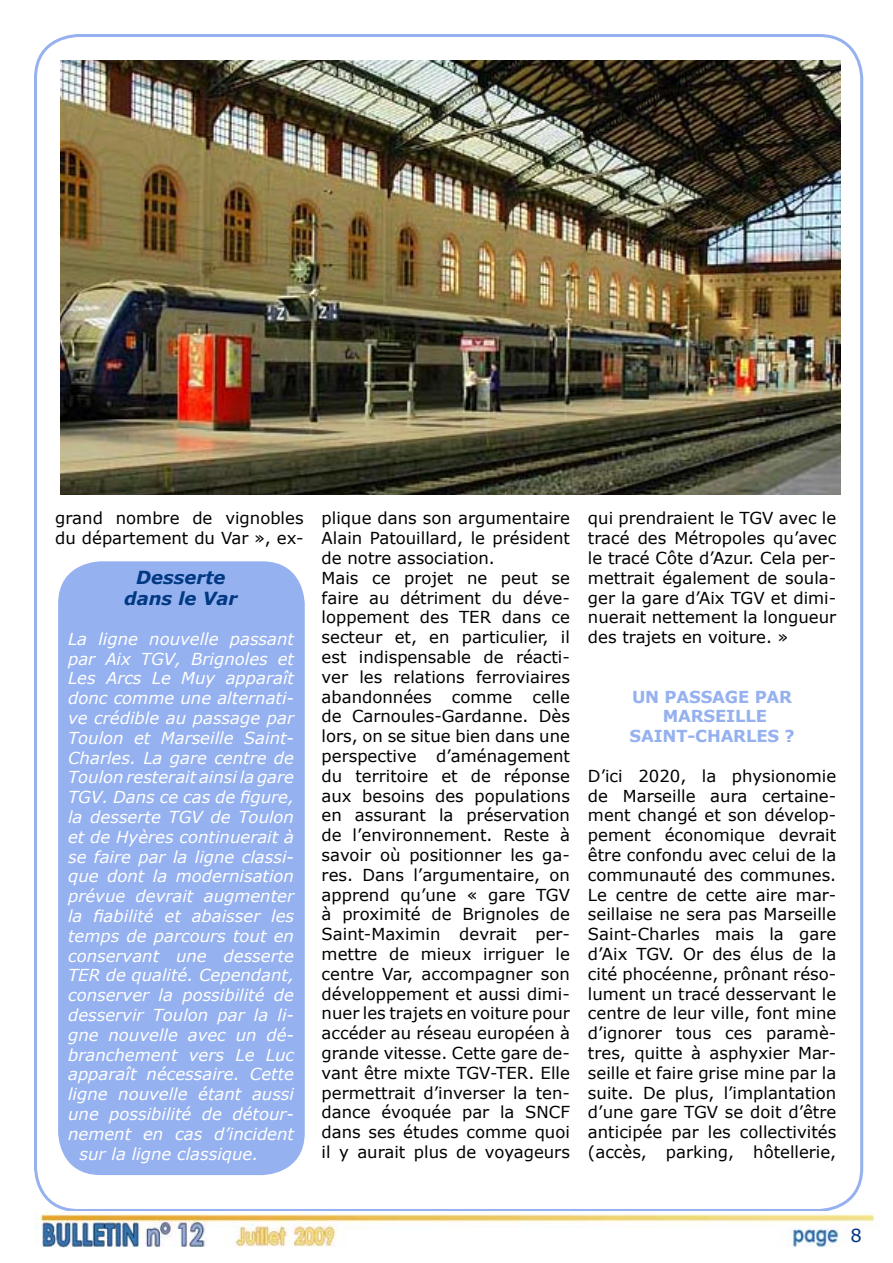
<style>
.page{position:relative;width:893px;height:1263px;background:#fff}
.page>*{position:absolute;margin:0;border:0;box-sizing:border-box;transform-origin:0 0}
.t1{font:italic 700 18px/21.6px "Verdana";color:#003882;text-align:center}
.t2{font:18px "Verdana";color:#003882}
.t3{font:16.5px/19.8px "Verdana";color:#000}
.t4{font:italic 16.5px "Verdana";color:#fff}
.t5{font:700 16.5px/19.8px "Verdana";letter-spacing:-.01em;color:#95b1f0}
</style>
<div class="page">
<img style="left:35px;top:1212px;width:841px;height:36px">
<img style="left:61px;top:61px;width:780px;height:434px">
<div style="left:58px;top:561px;width:247px;height:614px;background:#95b1f0;border-radius:43px"></div>
<p class="t3" style="left:55px;top:508px;width:250px">grand nombre de vignobles du département du Var », ex-</p>
<p class="t3" style="left:322px;top:508px;width:250px">plique dans son argumentaire<br>Alain Patouillard, le président de notre association.<br>Mais ce projet ne peut se faire au détriment du déve&shy;loppement des TER dans ce secteur et, en particulier, il est indispensable de réacti&shy;ver les relations ferroviaires abandonnées comme celle de Carnoules-Gardanne. Dès lors, on se situe bien dans une perspective d’aménagement du territoire et de réponse aux besoins des populations en assurant la préservation de l’environnement. Reste à savoir où positionner les ga&shy;res. Dans l’argumentaire, on apprend qu’une « gare TGV à proximité de Brignoles de<br>Saint-Maximin devrait per&shy;mettre de mieux irriguer le centre Var, accompagner son développement et aussi dimi&shy;nuer les trajets en voiture pour accéder au réseau européen à grande vitesse. Cette gare de&shy;vant être mixte TGV-TER. Elle permettrait d’inverser la ten&shy;dance évoquée par la SNCF dans ses études comme quoi il y aurait plus de voyageurs</p>
<p class="t3" style="left:588px;top:508px;width:250px;text-align:justify">qui prendraient le TGV avec le tracé des Métropoles qu’avec le tracé Côte d’Azur. Cela per&shy;mettrait également de soula&shy;ger la gare d’Aix TGV et dimi&shy;nuerait nettement la longueur des trajets en voiture. »</p>
<p class="t1" style="left:124px;top:566px;width:115px">Desserte dans le Var</p>
<p class="t4" style="left:68px;top:628px;width:227px">La ligne nouvelle passant</p>
<p class="t4" style="left:68px;top:648px;width:227px">par Aix TGV, Brignoles et</p>
<p class="t4" style="left:68px;top:668px;width:227px">Les Arcs Le Muy apparaît</p>
<p class="t4" style="left:68px;top:688px;width:227px">donc comme une alternati-</p>
<p class="t4" style="left:68px;top:707px;width:227px">ve crédible au passage par</p>
<p class="t4" style="left:68px;top:727px;width:227px">Toulon et Marseille Saint-</p>
<p class="t4" style="left:68px;top:747px;width:227px">Charles. La gare centre de</p>
<p class="t4" style="left:68px;top:767px;width:227px">Toulon resterait ainsi la gare</p>
<p class="t4" style="left:68px;top:787px;width:227px">TGV. Dans ce cas de figure,</p>
<p class="t4" style="left:68px;top:806px;width:227px">la desserte TGV de Toulon</p>
<p class="t4" style="left:68px;top:826px;width:227px">et de Hyères continuerait à</p>
<p class="t4" style="left:68px;top:846px;width:227px">se faire par la ligne classi-</p>
<p class="t4" style="left:68px;top:866px;width:227px">que dont la modernisation</p>
<p class="t4" style="left:68px;top:886px;width:228px">prévue devrait augmenter</p>
<p class="t4" style="left:68px;top:905px;width:227px">la fiabilité et abaisser les</p>
<p class="t4" style="left:68px;top:925px;width:227px">temps de parcours tout en</p>
<p class="t4" style="left:68px;top:945px;width:227px">conservant une desserte</p>
<p class="t4" style="left:68px;top:965px;width:228px">TER de qualité. Cependant,</p>
<p class="t4" style="left:68px;top:985px;width:227px">conserver la possibilité de</p>
<p class="t4" style="left:68px;top:1004px;width:227px">desservir Toulon par la li-</p>
<p class="t4" style="left:68px;top:1024px;width:227px">gne nouvelle avec un dé-</p>
<p class="t4" style="left:68px;top:1044px;width:227px">branchement vers Le Luc</p>
<p class="t4" style="left:68px;top:1064px;width:227px">apparaît nécessaire. Cette</p>
<p class="t4" style="left:68px;top:1084px;width:227px">ligne nouvelle étant aussi</p>
<p class="t4" style="left:68px;top:1103px;width:227px">une possibilité de détour-</p>
<p class="t4" style="left:68px;top:1123px;width:227px">nement en cas d’incident</p>
<p class="t4" style="left:80px;top:1143px;width:180px">sur la ligne classique.</p>
<p class="t5" style="left:632px;top:686px;width:46px">UN PASSA</p>
<p class="t5" style="left:725px;top:686px;width:43px">GE PAR</p>
<p class="t5" style="left:663px;top:706px;width:29px">MARS</p>
<p class="t5" style="left:629px;top:706px;width:139px;text-indent:86px">EILLE<br>SAI NT-CHARL</p>
<p class="t5" style="left:756px;top:726px;width:40px">ES ?</p>
<p class="t3" style="left:588px;top:765px;width:250px;text-align:justify">D’ici 2020, la physionomie de Marseille aura certaine&shy;ment changé et son dévelop&shy;pement économique devrait être confondu avec celui de la communauté des communes.<br>Le centre de cette aire mar&shy;seillaise ne sera pas Marseille Saint-Charles mais la gare d’Aix TGV. Or des élus de la cité phocéenne, prônant réso&shy;lument un tracé desservant le centre de leur ville, font mine d’ignorer tous ces paramè&shy;tres, quitte à asphyxier Mar&shy;seille et faire grise mine par la suite. De plus, l’implantation d’une gare TGV se doit d’être anticipée par les collectivités (accès, parking, hôtellerie,</p>
<p class="t2" style="left:850px;top:1224px;width:13px">8</p>
</div>
